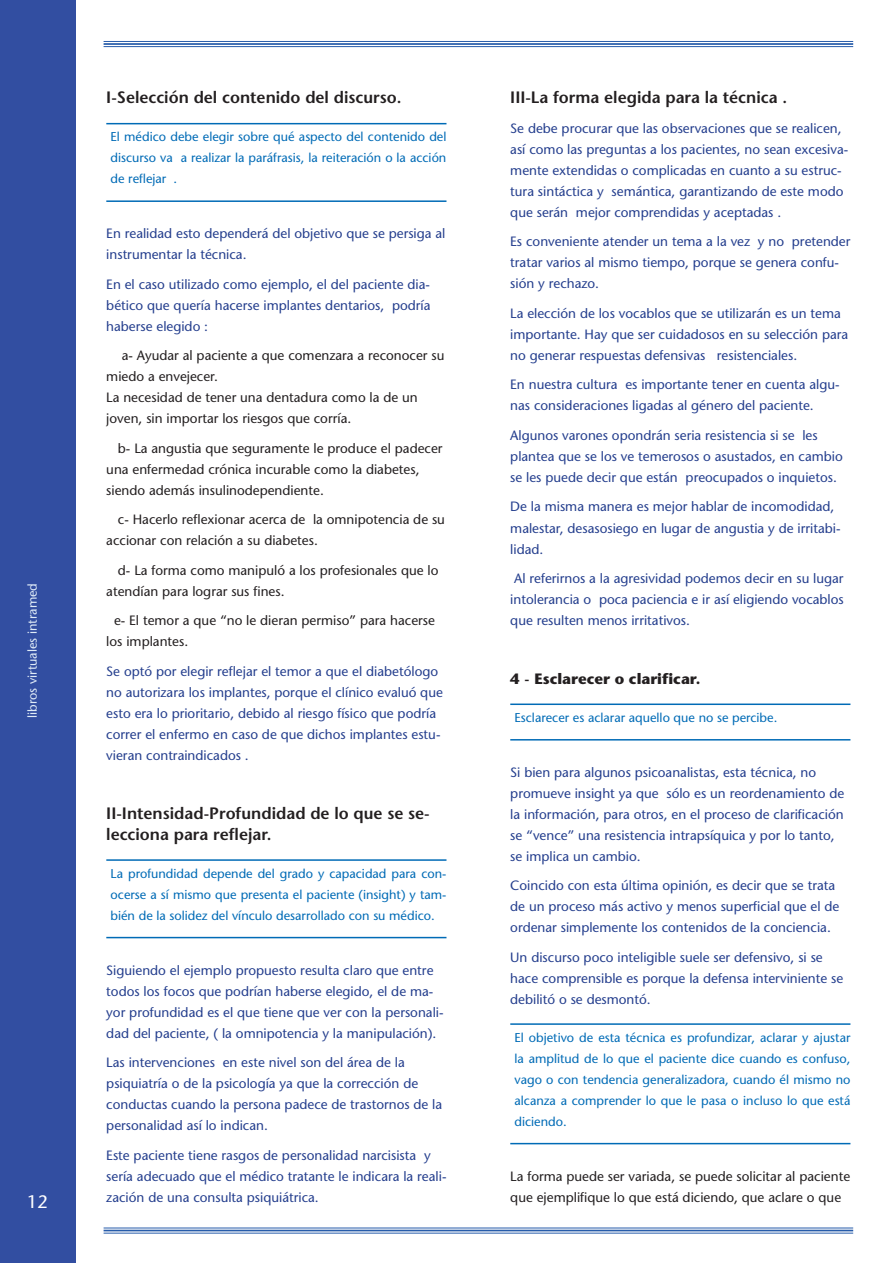
<style>
.page{position:relative;width:893px;height:1263px;background:#fff}
.page>*{position:absolute;margin:0;border:0;box-sizing:border-box;transform-origin:0 0}
.t1{font:18px "Stone Sans";color:#fff}
.t2{font:600 16.5px/21px "Stone Sans";color:#231f20}
.t3{font:700 15px "Stone Sans";color:#231f20}
.t4{font:13.5px/21px "Stone Sans";color:#253f8e}
.t5{font:13.5px/21px "Stone Sans";color:#231f20}
.t6{font:12.75px/21px "Stone Sans";color:#006bb6;text-align:justify}
.t7{font:12.75px "Stone Sans";color:#dfebf7}
</style>
<div class="page">
<div style="left:0;top:0;width:75px;height:1263px;background:#324ea1"></div>
<hr style="left:104px;top:41px;width:749px;height:1px;background:#275caa">
<hr style="left:104px;top:43px;width:749px;height:2px;background:#275caa">
<hr style="left:104px;top:46px;width:749px;height:1px;background:#275caa">
<hr style="left:104px;top:1227px;width:749px;height:1px;background:#275caa">
<hr style="left:104px;top:1230px;width:749px;height:1px;background:#275caa">
<hr style="left:104px;top:1233px;width:749px;height:1px;background:#275caa">
<hr style="left:106px;top:123px;width:340px;height:1px;background:#006bb6">
<hr style="left:106px;top:200px;width:340px;height:2px;background:#006bb6">
<hr style="left:106px;top:859px;width:340px;height:2px;background:#006bb6">
<hr style="left:106px;top:937px;width:340px;height:1px;background:#006bb6">
<hr style="left:510px;top:703px;width:340px;height:2px;background:#006bb6">
<hr style="left:510px;top:739px;width:340px;height:1px;background:#006bb6">
<hr style="left:510px;top:1023px;width:340px;height:2px;background:#006bb6">
<hr style="left:510px;top:1143px;width:340px;height:1px;background:#006bb6">
<p class="t7" style="left:25px;top:718px;width:137px;rotate:-90deg">libros virtuales intramed</p>
<h1 class="t1" style="left:27px;top:1191px;width:22px">12</h1>
<p class="t2" style="left:106px;top:87px;width:297px">I-Selección del contenido del discurso.</p>
<p class="t6" style="left:111px;top:126px;width:337px">El médico debe elegir sobre qué aspecto del contenido del discurso va a realizar la paráfrasis, la reiteración o la acción de reflejar .</p>
<p class="t4" style="left:106px;top:223px;width:341px">En realidad esto dependerá del objetivo que se persiga al instrumentar la técnica.</p>
<p class="t4" style="left:106px;top:273px;width:326px;text-align:justify">En el caso utilizado como ejemplo, el del paciente dia&shy;bético que quería hacerse implantes dentarios, podría haberse elegido :</p>
<p class="t5" style="left:106px;top:345px;width:340px;text-indent:15px">a- Ayudar al paciente a que comenzara a reconocer su miedo a envejecer.<br>La necesidad de tener una dentadura como la de un joven, sin importar los riesgos que corría.</p>
<p class="t5" style="left:106px;top:438px;width:338px;text-indent:12px">b- La angustia que seguramente le produce el padecer una enfermedad crónica incurable como la diabetes, siendo además insulinodependiente.</p>
<p class="t5" style="left:106px;top:509px;width:340px;text-indent:12px">c- Hacerlo reflexionar acerca de la omnipotencia de su accionar con relación a su diabetes.</p>
<p class="t5" style="left:106px;top:560px;width:334px;text-indent:12px">d- La forma como manipuló a los profesionales que lo atendían para lograr sus fines.</p>
<p class="t5" style="left:106px;top:610px;width:330px;text-indent:8px">e- El temor a que “no le dieran permiso” para hacerse los implantes.</p>
<p class="t4" style="left:106px;top:661px;width:338px">Se optó por elegir reflejar el temor a que el diabetólogo no autorizara los implantes, porque el clínico evaluó que esto era lo prioritario, debido al riesgo físico que podría correr el enfermo en caso de que dichos implantes estu&shy;vieran contraindicados .</p>
<p class="t2" style="left:106px;top:802px;width:325px">II-Intensidad-Profundidad de lo que se se&shy;lecciona para reflejar.</p>
<p class="t6" style="left:111px;top:863px;width:337px">La profundidad depende del grado y capacidad para con&shy;ocerse a sí mismo que presenta el paciente (insight) y tam&shy;bién de la solidez del vínculo desarrollado con su médico.</p>
<p class="t4" style="left:106px;top:959px;width:339px">Siguiendo el ejemplo propuesto resulta claro que entre todos los focos que podrían haberse elegido, el de ma&shy;yor profundidad es el que tiene que ver con la personali&shy;dad del paciente, ( la omnipotencia y la manipulación).</p>
<p class="t4" style="left:106px;top:1052px;width:337px">Las intervenciones en este nivel son del área de la psiquiatría o de la psicología ya que la corrección de conductas cuando la persona padece de trastornos de la personalidad así lo indican.</p>
<p class="t4" style="left:106px;top:1144px;width:342px">Este paciente tiene rasgos de personalidad narcisista y sería adecuado que el médico tratante le indicara la reali&shy;zación de una consulta psiquiátrica.</p>
<p class="t2" style="left:510px;top:87px;width:278px">III-La forma elegida para la técnica .</p>
<p class="t4" style="left:510px;top:118px;width:339px">Se debe procurar que las observaciones que se realicen, así como las preguntas a los pacientes, no sean excesiva&shy;mente extendidas o complicadas en cuanto a su estruc&shy;tura sintáctica y semántica, garantizando de este modo que serán mejor comprendidas y aceptadas .</p>
<p class="t4" style="left:510px;top:231px;width:342px">Es conveniente atender un tema a la vez y no pretender tratar varios al mismo tiempo, porque se genera confu&shy;sión y rechazo.</p>
<p class="t4" style="left:510px;top:303px;width:339px">La elección de los vocablos que se utilizarán es un tema importante. Hay que ser cuidadosos en su selección para no generar respuestas defensivas resistenciales.</p>
<p class="t4" style="left:510px;top:374px;width:331px">En nuestra cultura es importante tener en cuenta algu&shy;nas consideraciones ligadas al género del paciente.</p>
<p class="t4" style="left:510px;top:425px;width:334px">Algunos varones opondrán seria resistencia si se les plantea que se los ve temerosos o asustados, en cambio se les puede decir que están preocupados o inquietos.</p>
<p class="t4" style="left:510px;top:496px;width:332px">De la misma manera es mejor hablar de incomodidad, malestar, desasosiego en lugar de angustia y de irritabi&shy;lidad.</p>
<p class="t4" style="left:510px;top:568px;width:335px;text-align:justify">Al referirnos a la agresividad podemos decir en su lugar intolerancia o poca paciencia e ir así eligiendo vocablos que resulten menos irritativos.</p>
<p class="t3" style="left:510px;top:670px;width:192px">4 - Esclarecer o clarificar.</p>
<p class="t6" style="left:514px;top:707px;width:264px">Esclarecer es aclarar aquello que no se percibe.</p>
<p class="t4" style="left:510px;top:762px;width:336px">Si bien para algunos psicoanalistas, esta técnica, no promueve insight ya que sólo es un reordenamiento de la información, para otros, en el proceso de clarificación se “vence” una resistencia intrapsíquica y por lo tanto, se implica un cambio.</p>
<p class="t4" style="left:510px;top:875px;width:331px">Coincido con esta última opinión, es decir que se trata de un proceso más activo y menos superficial que el de ordenar simplemente los contenidos de la conciencia.</p>
<p class="t4" style="left:510px;top:947px;width:334px">Un discurso poco inteligible suele ser defensivo, si se hace comprensible es porque la defensa interviniente se debilitó o se desmontó.</p>
<p class="t6" style="left:514px;top:1027px;width:337px">El objetivo de esta técnica es profundizar, aclarar y ajustar la amplitud de lo que el paciente dice cuando es confuso, vago o con tendencia generalizadora, cuando él mismo no alcanza a comprender lo que le pasa o incluso lo que está diciendo.</p>
<p class="t5" style="left:510px;top:1165px;width:341px">La forma puede ser variada, se puede solicitar al paciente que ejemplifique lo que está diciendo, que aclare o que</p>
</div>
